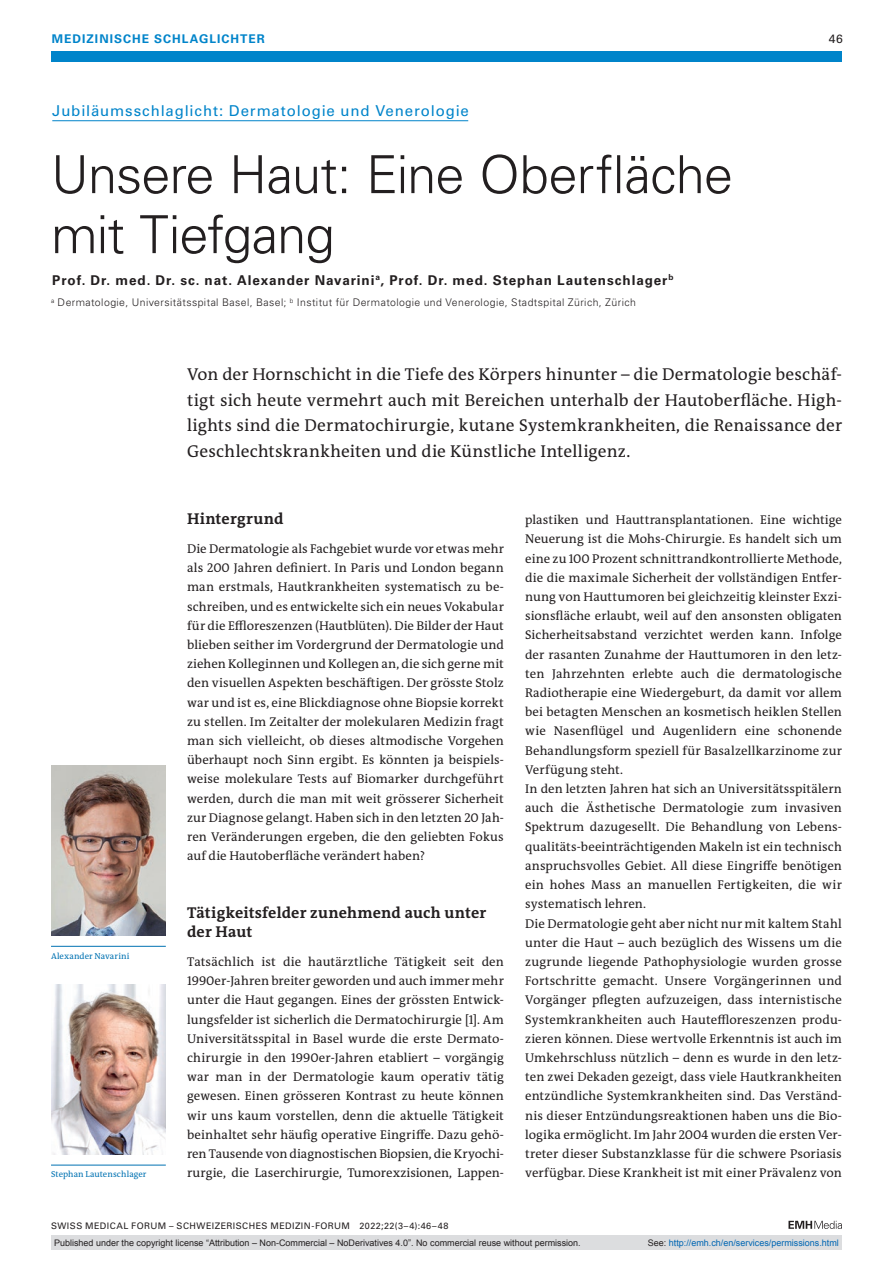
<style>
.page{position:relative;width:893px;height:1263px;background:#fff}
.page>*{position:absolute;margin:0;border:0;box-sizing:border-box;transform-origin:0 0}
.article-title{font:300 52.5px/60px "Univers LT Std";letter-spacing:-.02em;color:#231f20}
.section-pl{font:17.25px/25.5px "The Antiqua B W5 Plain";letter-spacing:.01em;color:#231f20;text-align:justify}
.section-h1{font:700 15.75px/19.2px "The Antiqua B W7";letter-spacing:.01em;color:#231f20}
.pre-heading{font:15px "Univers LT Std";letter-spacing:.055em;color:#0084ca}
.author-notes{font:700 13.5px "Univers LT Std";letter-spacing:.065em;color:#231f20}
.section-pn{font:12.75px/19.2px "The Antiqua B W5 Plain";letter-spacing:.005em;color:#231f20;text-align:justify}
.ressort{font:700 12px "Univers LT Std";letter-spacing:.085em;color:#0084ca}
.ressort-2{font:12px "Univers LT Std";color:#231f20}
.aff{font:300 10.5px "Univers LT Std";letter-spacing:.04em;color:#231f20}
.t1{font:9px "Arial";color:#231f20}
.fusszeile{font:9px "Univers LT Std";letter-spacing:.05em;color:#231f20}
.t2{font:9px "Arial";color:#0066b3}
.portrait-caption{font:8.7px "The Antiqua B W5 Plain";letter-spacing:.01em;color:#0072b2}
.s1{color:#231f20}
</style>
<div class="page">
<div style="left:51px;top:51px;width:791px;height:11px;background:#0084ca"></div>
<svg style="left:788px;top:1221px;width:54px;height:8px"></svg>
<hr style="left:52px;top:120px;width:416px;height:1px;background:#0084ca">
<hr style="left:51px;top:946px;width:115px;height:1px;background:#0072b2">
<img style="left:51px;top:766px;width:115px;height:170px">
<hr style="left:51px;top:1165px;width:115px;height:1px;background:#0072b2">
<img style="left:51px;top:984px;width:115px;height:170px">
<div style="left:51px;top:1235px;width:791px;height:15px;background:#dcdddf"></div>
<p class="ressort" style="left:52px;top:31px;width:215px">MEDIZINISCHE SCHLAGLICHTER</p>
<p class="ressort-2" style="left:829px;top:31px;width:16px">46</p>
<p class="pre-heading" style="left:52px;top:102px;width:418px">Jubiläumsschlaglicht: Dermatologie und Venerologie</p>
<p class="article-title" style="left:51px;top:145px;width:683px">Unsere Haut: Eine Oberfläche mit Tiefgang</p>
<p class="author-notes" style="left:52px;top:272px;width:623px">Prof. Dr. med. Dr. sc. nat. Alexander Navarini<sup>a</sup>, Prof. Dr. med. Stephan Lautenschlager<sup>b</sup></p>
<p class="aff" style="left:51px;top:296px;width:586px"><sup>a</sup> Dermatologie, Universitätsspital Basel, Basel; <sup>b</sup> Institut für Dermatologie und Venerologie, Stadtspital Zürich, Zürich</p>
<p class="section-pl" style="left:187px;top:362px;width:656px">Von der Hornschicht in die Tiefe des Körpers hinunter – die Dermatologie beschäf&shy;tigt sich heute vermehrt auch mit Bereichen unterhalb der Hautoberfläche. High&shy;lights sind die Dermatochirurgie, kutane Systemkrankheiten, die Renaissance der Geschlechtskrankheiten und die Künstliche Intelligenz.</p>
<p class="section-h1" style="left:187px;top:509px;width:98px">Hintergrund</p>
<p class="section-pn" style="left:187px;top:539px;width:318px">Die Dermatologie als Fachgebiet wurde vor etwas mehr als 200 Jahren definiert. In Paris und London begann man erstmals, Hautkrankheiten systematisch zu be&shy;schreiben, und es entwickelte sich ein neues Vokabular für die Effloreszenzen (Hautblüten). Die Bilder der Haut blieben seither im Vordergrund der Dermatologie und ziehen Kolleginnen und Kollegen an, die sich gerne mit den visuellen Aspekten beschäftigen. Der grösste Stolz war und ist es, eine Blickdiagnose ohne Biopsie korrekt zu stellen. Im Zeitalter der molekularen Medizin fragt man sich vielleicht, ob dieses altmodische Vorgehen überhaupt noch Sinn ergibt. Es könnten ja beispiels&shy;weise molekulare Tests auf Biomarker durchgeführt werden, durch die man mit weit grösserer Sicherheit zur Diagnose gelangt. Haben sich in den letzten 20 Jah&shy;ren Veränderungen ergeben, die den geliebten Fokus auf die Hautoberfläche verändert haben?</p>
<p class="section-pn" style="left:525px;top:510px;width:318px">plastiken und Hauttransplantationen. Eine wichtige Neuerung ist die Mohs-Chirurgie. Es handelt sich um eine zu 100 Prozent schnittrandkontrollierte Methode, die die maximale Sicherheit der vollständigen Entfer&shy;nung von Hauttumoren bei gleichzeitig kleinster Exzi&shy;sionsfläche erlaubt, weil auf den ansonsten obligaten Sicherheitsabstand verzichtet werden kann. Infolge der rasanten Zunahme der Hauttumoren in den letz&shy;ten Jahrzehnten erlebte auch die dermatologische Radiotherapie eine Wiedergeburt, da damit vor allem bei betagten Menschen an kosmetisch heiklen Stellen wie Nasenflügel und Augenlidern eine schonende Behandlungsform speziell für Basalzellkarzinome zur Verfügung steht.</p>
<p class="section-pn" style="left:525px;top:779px;width:318px">In den letzten Jahren hat sich an Universitätsspitälern auch die Ästhetische Dermatologie zum invasiven Spektrum dazugesellt. Die Behandlung von Lebens&shy;qualitäts-beeinträchtigenden Makeln ist ein technisch anspruchsvolles Gebiet. All diese Eingriffe benötigen ein hohes Mass an manuellen Fertigkeiten, die wir systematisch lehren.</p>
<p class="section-pn" style="left:525px;top:914px;width:318px">Die Dermatologie geht aber nicht nur mit kaltem Stahl unter die Haut – auch bezüglich des Wissens um die zugrunde liegende Pathophysiologie wurden grosse Fortschritte gemacht. Unsere Vorgängerinnen und Vorgänger pflegten aufzuzeigen, dass internistische Systemkrankheiten auch Hauteffloreszenzen produ&shy;zieren können. Diese wertvolle Erkenntnis ist auch im Umkehrschluss nützlich – denn es wurde in den letz&shy;ten zwei Dekaden gezeigt, dass viele Hautkrankheiten entzündliche Systemkrankheiten sind. Das Verständ&shy;nis dieser Entzündungsreaktionen haben uns die Bio&shy;logika ermöglicht. Im Jahr 2004 wurden die ersten Ver&shy;treter dieser Substanzklasse für die schwere Psoriasis</p>
<p class="section-h1" style="left:187px;top:903px;width:301px">Tätigkeitsfelder zunehmend auch unter der Haut</p>
<p class="section-pn" style="left:187px;top:952px;width:318px">Tatsächlich ist die hautärztliche Tätigkeit seit den 1990er-Jahren breiter geworden und auch immer mehr unter die Haut gegangen. Eines der grössten Entwick&shy;lungsfelder ist sicherlich die Dermatochirurgie [1]. Am Universitätsspital in Basel wurde die erste Dermato&shy;chirurgie in den 1990er-Jahren etabliert – vorgängig war man in der Dermatologie kaum operativ tätig gewesen. Einen grösseren Kontrast zu heute können wir uns kaum vorstellen, denn die aktuelle Tätigkeit beinhaltet sehr häufig operative Eingriffe. Dazu gehö&shy;ren Tausende von diagnostischen Biopsien, die Kryochi&shy;rurgie, die Laserchirurgie, Tumorexzisionen, Lappen-</p>
<p class="portrait-caption" style="left:51px;top:950px;width:80px">Alexander Navarini</p>
<p class="portrait-caption" style="left:51px;top:1169px;width:97px">Stephan Lautenschlager</p>
<p class="section-pn" style="left:525px;top:1163px;width:318px">verfügbar. Diese Krankheit ist mit einer Prävalenz von</p>
<p class="fusszeile" style="left:51px;top:1220px;width:399px">SWISS MEDICAL FORUM – SCHWEIZERISCHES MEDIZIN-FORUM 2022;22(3–4):46–48</p>
<p class="t1" style="left:54px;top:1237px;width:528px">Published under the copyright license “Attribution – Non-Commercial – NoDerivatives 4.0”. No commercial reuse without permission.</p>
<p class="t2" style="left:648px;top:1237px;width:193px"><span class="s1">See:</span> http://emh.ch/en/services/permissions.html</p>
</div>
